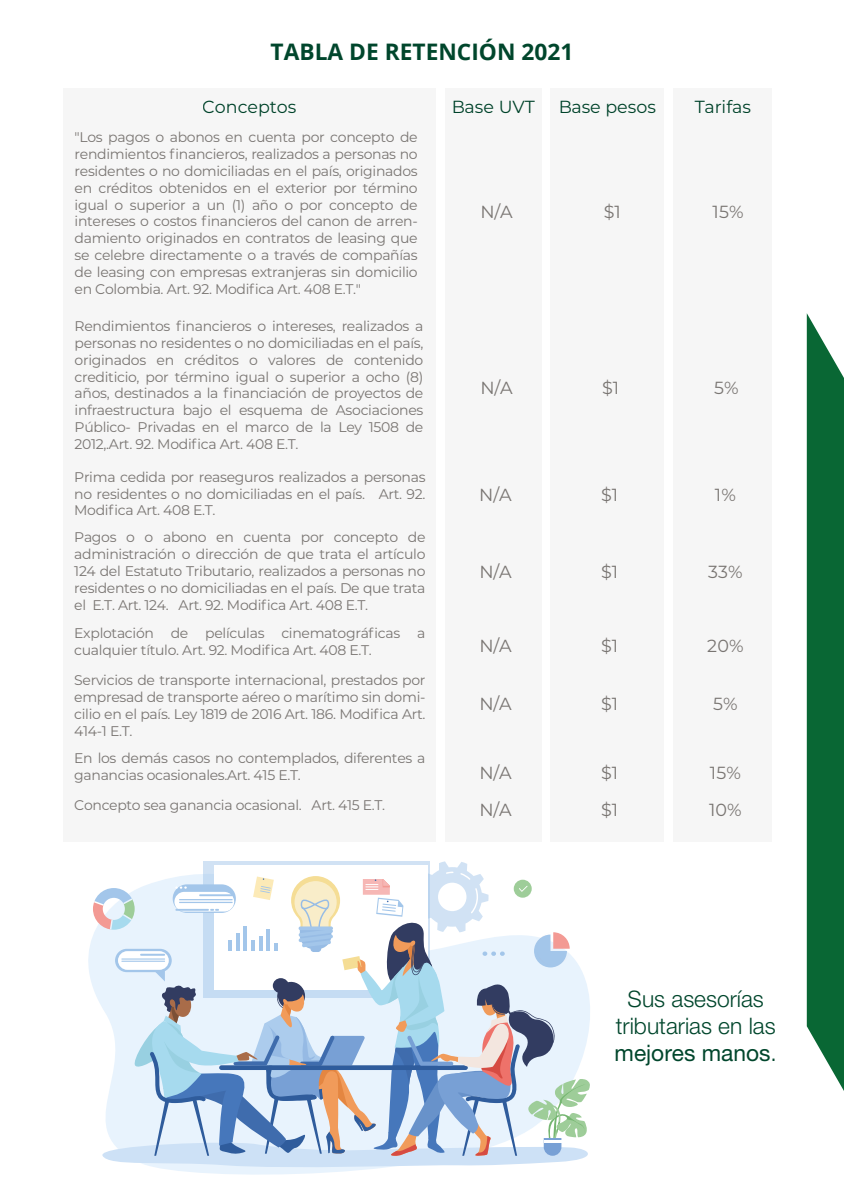
<style>
.page{position:relative;width:844px;height:1191px;background:#fff}
.page>*{position:absolute;margin:0;border:0;box-sizing:border-box;transform-origin:0 0}
.t1{font:300 22.75px/27.3px "Helvetica Neue LT Pro";color:#00462c;text-align:center}
.t2{font:700 22.75px "Open Sans";color:#00462c}
.t3{font:17.5px "Montserrat";letter-spacing:.01em;color:#797572}
.t4{font:17.5px "Montserrat";color:#00462c}
.t5{font:14px/16.8px "Montserrat";letter-spacing:-.02em;color:#797572;text-align:justify}
.s1{font-weight:400}
</style>
<div class="page">
<div style="left:63px;top:88px;width:372px;height:753px;background:#f6f6f6"></div>
<div style="left:444px;top:88px;width:97px;height:753px;background:#f6f6f6"></div>
<div style="left:550px;top:88px;width:113px;height:753px;background:#f6f6f6"></div>
<div style="left:673px;top:88px;width:99px;height:753px;background:#f6f6f6"></div>
<svg style="left:88px;top:937px;width:280px;height:238px"></svg>
<svg style="left:93px;top:861px;width:497px;height:308px"></svg>
<svg style="left:806px;top:313px;width:37px;height:776px;background:#217648"></svg>
<h1 class="t2" style="left:270px;top:36px;width:304px">TABLA DE RETENCIÓN 2021</h1>
<p class="t4" style="left:203px;top:95px;width:95px">Conceptos</p>
<p class="t4" style="left:451px;top:95px;width:85px">Base UVT</p>
<p class="t4" style="left:558px;top:95px;width:99px">Base pesos</p>
<p class="t4" style="left:694px;top:95px;width:58px">Tarifas</p>
<p class="t5" style="left:75px;top:128px;width:344px">"Los pagos o abonos en cuenta por concepto de rendimientos financieros, realizados a personas no residentes o no domiciliadas en el país, originados en créditos obtenidos en el exterior por término igual o superior a un (1) año o por concepto de intereses o costos financieros del canon de arren&shy;damiento originados en contratos de leasing que se celebre directamente o a través de compañías de leasing con empresas extranjeras sin domicilio en Colombia. Art. 92. Modifica Art. 408 E.T."</p>
<p class="t5" style="left:75px;top:317px;width:350px">Rendimientos financieros o intereses, realizados a personas no residentes o no domiciliadas en el país, originados en créditos o valores de contenido crediticio, por término igual o superior a ocho (8) años, destinados a la financiación de proyectos de infraestructura bajo el esquema de Asociaciones Público- Privadas en el marco de la Ley 1508 de 2012,.Art. 92. Modifica Art. 408 E.T.</p>
<p class="t5" style="left:74px;top:468px;width:352px">Prima cedida por reaseguros realizados a personas no residentes o no domiciliadas en el país. Art. 92.<br>Modifica Art. 408 E.T.</p>
<p class="t5" style="left:74px;top:528px;width:352px">Pagos o o abono en cuenta por concepto de administración o dirección de que trata el artículo 124 del Estatuto Tributario, realizados a personas no residentes o no domiciliadas en el país. De que trata el E.T. Art. 124. Art. 92. Modifica Art. 408 E.T.</p>
<p class="t5" style="left:74px;top:624px;width:352px">Explotación de películas cinematográficas a cualquier título. Art. 92. Modifica Art. 408 E.T.</p>
<p class="t5" style="left:74px;top:671px;width:352px">Servicios de transporte internacional, prestados por empresad de transporte aéreo o marítimo sin domi&shy;cilio en el país. Ley 1819 de 2016 Art. 186. Modifica Art.<br>414-1 E.T.</p>
<p class="t5" style="left:74px;top:749px;width:352px">En los demás casos no contemplados, diferentes a ganancias ocasionales.Art. 415 E.T.</p>
<p class="t5" style="left:74px;top:796px;width:312px">Concepto sea ganancia ocasional. Art. 415 E.T.</p>
<p class="t3" style="left:480px;top:200px;width:34px">N/A</p>
<p class="t3" style="left:603px;top:200px;width:19px">$1</p>
<p class="t3" style="left:712px;top:200px;width:33px">15%</p>
<p class="t3" style="left:480px;top:376px;width:34px">N/A</p>
<p class="t3" style="left:602px;top:376px;width:19px">$1</p>
<p class="t3" style="left:714px;top:376px;width:26px">5%</p>
<p class="t3" style="left:479px;top:482px;width:34px">N/A</p>
<p class="t3" style="left:601px;top:482px;width:19px">$1</p>
<p class="t3" style="left:714px;top:482px;width:22px">1%</p>
<p class="t3" style="left:479px;top:560px;width:34px">N/A</p>
<p class="t3" style="left:601px;top:560px;width:19px">$1</p>
<p class="t3" style="left:708px;top:560px;width:36px">33%</p>
<p class="t3" style="left:479px;top:634px;width:34px">N/A</p>
<p class="t3" style="left:601px;top:634px;width:19px">$1</p>
<p class="t3" style="left:707px;top:634px;width:38px">20%</p>
<p class="t3" style="left:479px;top:692px;width:34px">N/A</p>
<p class="t3" style="left:601px;top:692px;width:19px">$1</p>
<p class="t3" style="left:713px;top:692px;width:26px">5%</p>
<p class="t3" style="left:479px;top:760px;width:34px">N/A</p>
<p class="t3" style="left:601px;top:760px;width:19px">$1</p>
<p class="t3" style="left:709px;top:760px;width:33px">15%</p>
<p class="t3" style="left:479px;top:798px;width:34px">N/A</p>
<p class="t3" style="left:601px;top:798px;width:19px">$1</p>
<p class="t3" style="left:708px;top:798px;width:34px">10%</p>
<h1 class="t1" style="left:614px;top:984px;width:164px">Sus asesorías tributarias en las <span class="s1">mejores manos</span>.</h1>
</div>
